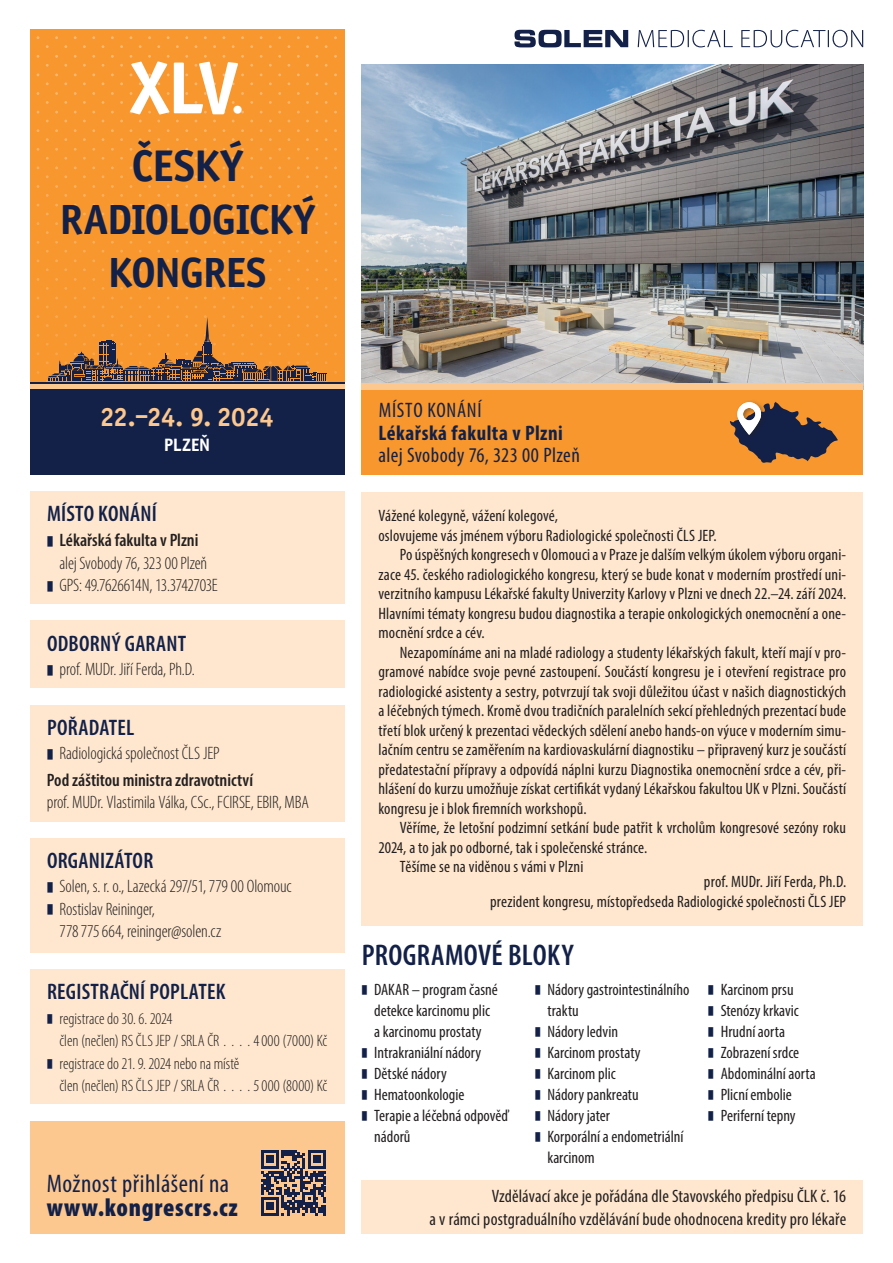
<style>
.page{position:relative;width:893px;height:1263px;background:#fff}
.page>*{position:absolute;margin:0;border:0;box-sizing:border-box;transform-origin:0 0}
.t1{font:700 73.95px "Officina Sans ITC Pro";color:#fff}
.t2{font:700 44.4px "Officina Sans ITC Pro";letter-spacing:-.01em;color:#132149}
.t3{font:700 42.3px/52.8px "Officina Sans ITC Pro";letter-spacing:-.015em;color:#132149;text-align:center}
.nadpisek_box{font:600 condensed 30px "Myriad Pro";letter-spacing:.01em;color:#132149}
.t4{font:700 26.4px "Officina Sans ITC Pro";letter-spacing:.01em;color:#fcc88f}
.nadpisek_box-2{font:condensed 25.5px/24px "Myriad Pro";letter-spacing:.02em;color:#132149}
.nadpisek_box-3{font:600 condensed 22.5px "Myriad Pro";letter-spacing:.01em;color:#132149}
._01{font:condensed 21px/22.5px "Myriad Pro";letter-spacing:.02em;color:#132149}
.odrazka{font:300 condensed 18px/22.5px "Myriad Pro";letter-spacing:-.01em;color:#231f20}
.odrazka-2{font:condensed 18px "Myriad Pro";letter-spacing:.005em;color:#231f20}
.t5{font:700 18px "Officina Sans ITC Pro";letter-spacing:-.01em;color:#fff}
.t6{font:condensed 16.5px/19.5px "Myriad Pro";letter-spacing:.005em;color:#231f20}
.t7{font:300 condensed 16.5px/22.5px "Myriad Pro";color:#231f20}
.s1{font-size:42.3px}
.s2{color:#132149}
.s3{font-weight:600}
.s4{font-weight:900}
.s5{font-weight:700}
</style>
<div class="page">
<div style="left:361px;top:492px;width:502px;height:434px;background:#fee7ce"></div>
<div style="left:361px;top:1180px;width:502px;height:53px;background:#fee7ce"></div>
<div style="left:30px;top:492px;width:314px;height:112px;background:#fee7ce"></div>
<div style="left:30px;top:621px;width:314px;height:67px;background:#fee7ce"></div>
<div style="left:30px;top:838px;width:314px;height:114px;background:#fee7ce"></div>
<div style="left:30px;top:969px;width:314px;height:135px;background:#fee7ce"></div>
<div style="left:30px;top:705px;width:314px;height:116px;background:#fee7ce"></div>
<div style="left:30px;top:1121px;width:314px;height:112px;background:#fcc88f"></div>
<svg style="left:261px;top:1150px;width:26px;height:65px"></svg>
<svg style="left:287px;top:1150px;width:29px;height:65px"></svg>
<svg style="left:316px;top:1150px;width:10px;height:65px"></svg>
<img style="left:361px;top:64px;width:502px;height:319px">
<svg style="left:514px;top:30px;width:114px;height:17px"></svg>
<svg style="left:638px;top:30px;width:225px;height:17px"></svg>
<div style="left:361px;top:389px;width:502px;height:86px;background:#f7972d"></div>
<div style="left:361px;top:383px;width:502px;height:6px;background:#fcc88f"></div>
<div style="left:735px;top:400px;width:33px;height:41px;background:#231f20;opacity:.45"></div>
<svg style="left:730px;top:402px;width:108px;height:61px"></svg>
<div style="left:30px;top:30px;width:314px;height:445px;background:#f7972d"></div>
<div style="left:30px;top:383px;width:314px;height:92px;background:#132149"></div>
<div style="left:30px;top:383px;width:314px;height:6px;background:#fcc88f"></div>
<hr style="left:30px;top:382px;width:314px;height:1px;background:#132149">
<svg style="left:254px;top:362px;width:6px;height:19px"></svg>
<svg style="left:260px;top:361px;width:27px;height:21px"></svg>
<svg style="left:317px;top:371px;width:11px;height:11px"></svg>
<svg style="left:287px;top:361px;width:30px;height:21px"></svg>
<svg style="left:204px;top:315px;width:50px;height:67px"></svg>
<svg style="left:176px;top:343px;width:35px;height:39px"></svg>
<svg style="left:148px;top:352px;width:33px;height:30px"></svg>
<svg style="left:123px;top:361px;width:28px;height:21px"></svg>
<svg style="left:85px;top:334px;width:38px;height:48px"></svg>
<svg style="left:46px;top:343px;width:39px;height:39px"></svg>
<p class="t1" style="left:130px;top:42px;width:115px">XLV<span class="s1">.</span></p>
<p class="t2" style="left:132px;top:138px;width:112px">ČESKÝ</p>
<p class="t3" style="left:60px;top:193px;width:256px">RADIOLOGICKÝ<br>KONGRES</p>
<p class="t4" style="left:101px;top:400px;width:174px">22.–24. 9. 2024</p>
<p class="t5" style="left:164px;top:434px;width:48px">PLZEŇ</p>
<p class="nadpisek_box-3" style="left:47px;top:500px;width:111px">MÍSTO KONÁNÍ</p>
<p class="odrazka" style="left:60px;top:529px;width:149px;text-indent:-13px"><span class="s2">■</span> <span class="s3">Lékařská fakulta v Plzni </span>alej Svobody 76, 323 00 Plzeň</p>
<p class="odrazka" style="left:47px;top:574px;width:173px"><span class="s2">■</span> GPS: 49.7626614N, 13.3742703E</p>
<p class="nadpisek_box-3" style="left:47px;top:629px;width:141px">ODBORNÝ GARANT</p>
<p class="odrazka" style="left:47px;top:658px;width:150px"><span class="s2">■</span> prof. MUDr. Jiří Ferda, Ph.D.</p>
<p class="nadpisek_box-3" style="left:47px;top:713px;width:89px">POŘADATEL</p>
<p class="odrazka" style="left:47px;top:742px;width:175px"><span class="s2">■</span> Radiologická společnost ČLS JEP</p>
<p class="odrazka" style="left:47px;top:769px;width:264px"><span class="s3">Pod záštitou ministra zdravotnictví<br></span>prof. MUDr. Vlastimila Válka, CSc., FCIRSE, EBIR, MBA</p>
<p class="nadpisek_box-3" style="left:47px;top:846px;width:108px">ORGANIZÁTOR</p>
<p class="odrazka" style="left:47px;top:875px;width:247px"><span class="s2">■</span> Solen, s. r. o., Lazecká 297/51, 779 00 Olomouc</p>
<p class="odrazka" style="left:60px;top:898px;width:163px;text-indent:-13px"><span class="s2">■</span> Rostislav Reininger,<br>778775664, reininger@solen.cz</p>
<p class="nadpisek_box-3" style="left:47px;top:978px;width:180px">REGISTRAČNÍ POPLATEK</p>
<p class="t7" style="left:60px;top:1007px;width:161px;text-indent:-13px"><span class="s2">■</span> registrace do 30. 6. 2024<br>člen (nečlen) RS ČLS JEP / SRLA ČR</p>
<p class="t7" style="left:253px;top:1029px;width:75px">4000 (7000) Kč</p>
<p class="t7" style="left:47px;top:1052px;width:194px;text-align:center"><span class="s2">■</span> registrace do 21. 9. 2024 nebo na místě člen (nečlen) RS ČLS JEP / SRLA ČR</p>
<p class="t7" style="left:254px;top:1074px;width:75px">5000 (8000) Kč</p>
<p class="nadpisek_box-2" style="left:47px;top:1171px;width:193px">Možnost přihlášení na <span class="s4">www.kongrescrs.cz</span></p>
<p class="_01" style="left:379px;top:399px;width:105px">MÍSTO KONÁNÍ</p>
<p class="_01" style="left:378px;top:421px;width:203px"><span class="s5">Lékařská fakulta v Plzni </span>alej Svobody 76, 323 00 Plzeň</p>
<p class="t6" style="left:378px;top:506px;width:181px">Vážené kolegyně, vážení kolegové,</p>
<p class="t6" style="left:378px;top:525px;width:340px">oslovujeme vás jménem výboru Radiologické společnosti ČLS JEP.</p>
<p class="t6" style="left:378px;top:545px;width:469px;text-align:justify;text-indent:21px">Po úspěšných kongresech v Olomouci a v Praze je dalším velkým úkolem výboru organi&shy;zace 45. českého radiologického kongresu, který se bude konat v moderním prostředí uni&shy;verzitního kampusu Lékařské fakulty Univerzity Karlovy v Plzni ve dnech 22.–24. září 2024.<br>Hlavními tématy kongresu budou diagnostika a terapie onkologických onemocnění a one&shy;mocnění srdce a cév.</p>
<p class="t6" style="left:378px;top:642px;width:469px;text-align:justify;text-indent:21px">Nezapomínáme ani na mladé radiology a studenty lékařských fakult, kteří mají v pro&shy;gramové nabídce svoje pevné zastoupení. Součástí kongresu je i otevření registrace pro radiologické asistenty a sestry, potvrzují tak svoji důležitou účast v našich diagnostických a léčebných týmech. Kromě dvou tradičních paralelních sekcí přehledných prezentací bude třetí blok určený k prezentaci vědeckých sdělení anebo hands‐on výuce v moderním simu&shy;lačním centru se zaměřením na kardiovaskulární diagnostiku – připravený kurz je součástí předatestační přípravy a odpovídá náplni kurzu Diagnostika onemocnění srdce a cév, při&shy;hlášení do kurzu umožňuje získat certifikát vydaný Lékařskou fakultou UK v Plzni. Součástí kongresu je i blok firemních workshopů.</p>
<p class="t6" style="left:378px;top:818px;width:469px;text-indent:21px">Věříme, že letošní podzimní setkání bude patřit k vrcholům kongresové sezóny roku<br>2024, a to jak po odborné, tak i společenské stránce.</p>
<p class="t6" style="left:400px;top:857px;width:185px">Těšíme se na viděnou s vámi v Plzni</p>
<p class="t6" style="left:704px;top:872px;width:144px">prof. MUDr. Jiří Ferda, Ph.D.</p>
<p class="t6" style="left:490px;top:891px;width:357px">prezident kongresu, místopředseda Radiologické společnosti ČLS JEP</p>
<p class="nadpisek_box" style="left:362px;top:937px;width:213px">PROGRAMOVÉ BLOKY</p>
<p class="t6" style="left:361px;top:978px;width:138px;line-height:21px;text-align:center"><span class="s2">■</span> DAKAR – program časné detekce karcinomu plic<br>a karcinomu prostaty</p>
<p class="t6" style="left:361px;top:1042px;width:121px"><span class="s2">■</span> Intrakraniální nádory</p>
<p class="t6" style="left:361px;top:1063px;width:87px"><span class="s2">■</span> Dětské nádory</p>
<p class="t6" style="left:361px;top:1084px;width:105px"><span class="s2">■</span> Hematoonkologie</p>
<p class="t6" style="left:374px;top:1104px;width:136px;line-height:21px;text-indent:-13px"><span class="s2">■</span> Terapie a léčebná odpověď nádorů</p>
<p class="t6" style="left:547px;top:978px;width:144px;line-height:21px;text-indent:-13px"><span class="s2">■</span> Nádory gastrointestinálního traktu</p>
<p class="t6" style="left:535px;top:1021px;width:85px"><span class="s2">■</span> Nádory ledvin</p>
<p class="t6" style="left:535px;top:1042px;width:107px"><span class="s2">■</span> Karcinom prostaty</p>
<p class="t6" style="left:535px;top:1063px;width:83px"><span class="s2">■</span> Karcinom plic</p>
<p class="t6" style="left:535px;top:1084px;width:106px"><span class="s2">■</span> Nádory pankreatu</p>
<p class="t6" style="left:535px;top:1105px;width:77px"><span class="s2">■</span> Nádory jater</p>
<p class="t6" style="left:547px;top:1125px;width:138px;line-height:21px;text-indent:-13px"><span class="s2">■</span> Korporální a endometriální karcinom</p>
<p class="t6" style="left:708px;top:979px;width:87px"><span class="s2">■</span> Karcinom prsu</p>
<p class="t6" style="left:708px;top:1000px;width:92px"><span class="s2">■</span> Stenózy krkavic</p>
<p class="t6" style="left:708px;top:1021px;width:79px"><span class="s2">■</span> Hrudní aorta</p>
<p class="t6" style="left:708px;top:1042px;width:93px"><span class="s2">■</span> Zobrazení srdce</p>
<p class="t6" style="left:708px;top:1063px;width:109px"><span class="s2">■</span> Abdominální aorta</p>
<p class="t6" style="left:708px;top:1084px;width:85px"><span class="s2">■</span> Plicní embolie</p>
<p class="t6" style="left:708px;top:1105px;width:89px"><span class="s2">■</span> Periferní tepny</p>
<p class="odrazka-2" style="left:492px;top:1185px;width:356px">Vzdělávací akce je pořádána dle Stavovského předpisu ČLK č. 16</p>
<p class="odrazka-2" style="left:429px;top:1208px;width:418px">a v rámci postgraduálního vzdělávání bude ohodnocena kredity pro lékaře</p>
</div>
